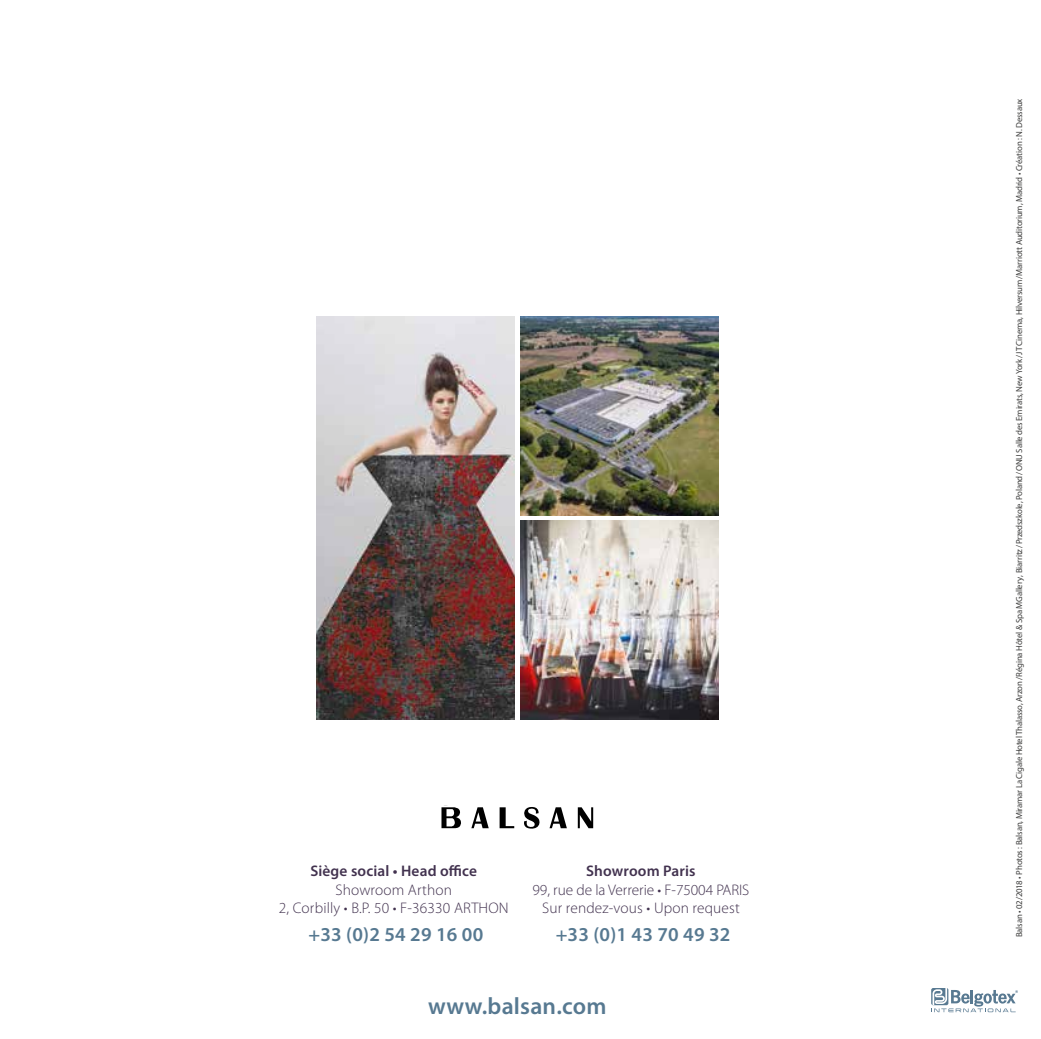
<style>
.page{position:relative;width:1041px;height:1039px;background:#fff}
.page>*{position:absolute;margin:0;border:0;box-sizing:border-box;transform-origin:0 0}
.t1{font:600 23.62px "Myriad Pro";letter-spacing:.01em;color:#577991}
.t2{font:600 19.78px "Myriad Pro";letter-spacing:.01em;color:#577991}
.t3{font:300 15.4px/18.4px "Myriad Pro";letter-spacing:.01em;color:#42324f;text-align:center}
.t4{font:600 15.4px "Myriad Pro";letter-spacing:.01em;color:#42324f}
.t5{font:8.75px "Myriad Pro";letter-spacing:-.02em;color:#3c3c3b}
</style>
<div class="page">
<svg style="left:931px;top:988px;width:87px;height:24px"></svg>
<svg style="left:578px;top:807px;width:15px;height:21px"></svg>
<svg style="left:441px;top:805px;width:126px;height:23px"></svg>
<img style="left:520px;top:316px;width:198px;height:199px">
<img style="left:520px;top:520px;width:198px;height:199px">
<img style="left:316px;top:316px;width:199px;height:403px">
<h3 class="t4" style="left:310px;top:861px;width:168px">Siège social • Head office</h3>
<h3 class="t3" style="left:279px;top:880px;width:231px">Showroom Arthon<br>2, Corbilly • B.P. 50 • F-36330 ARTHON</h3>
<h2 class="t2" style="left:308px;top:921px;width:176px">+33 (0)2 54 29 16 00</h2>
<h3 class="t4" style="left:586px;top:861px;width:111px">Showroom Paris</h3>
<h3 class="t3" style="left:532px;top:880px;width:218px">99, rue de la Verrerie • F-75004 PARIS<br>Sur rendez-vous • Upon request</h3>
<h2 class="t2" style="left:556px;top:921px;width:176px">+33 (0)1 43 70 49 32</h2>
<h1 class="t1" style="left:428px;top:991px;width:180px">www.balsan.com</h1>
<p class="t5" style="left:1014px;top:937px;width:840px;rotate:-90deg">Balsan • 02/2018 • Photos : Balsan, Miramar La Cigale Hotel Thalasso, Arzon/Régina Hôtel &amp; Spa MGallery, Biarritz/Przedszkole, Poland/ONU Salle des Emirats, New York/JT Cinema, Hilversum/Marriott Auditorium, Madrid • Création : N. Dessaux</p>
</div>
